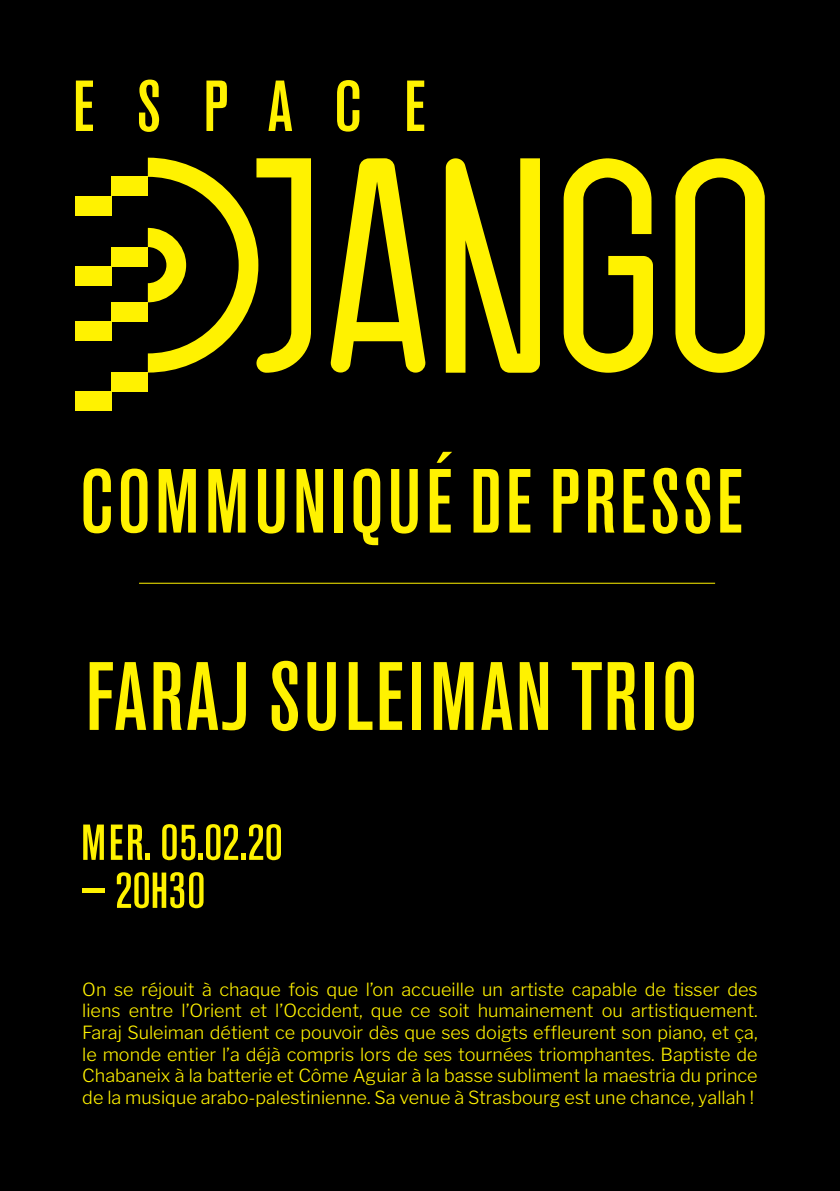
<style>
.page{position:relative;width:840px;height:1191px;background:#fff}
.page>*{position:absolute;margin:0;border:0;box-sizing:border-box;transform-origin:0 0}
.t1{font:500 condensed 96px "Akzidenz Grotesk Pro";letter-spacing:.03em;color:#fff200}
.t2{font:500 condensed 90px "Akzidenz Grotesk Pro";letter-spacing:.04em;color:#fff200}
.t3{font:500 condensed 50px "Akzidenz Grotesk Pro";letter-spacing:.005em;color:#fff200}
.t4{font:300 18px/21.6px "Libre Franklin";color:#fff200;text-align:justify}
</style>
<div class="page">
<div style="left:0;top:0;width:839px;height:1191px;background:#000"></div>
<svg style="left:76px;top:80px;width:348px;height:52px"></svg>
<svg style="left:563px;top:158px;width:89px;height:215px"></svg>
<svg style="left:675px;top:158px;width:89px;height:215px"></svg>
<svg style="left:330px;top:158px;width:96px;height:214px"></svg>
<svg style="left:445px;top:158px;width:94px;height:215px"></svg>
<svg style="left:148px;top:158px;width:163px;height:215px"></svg>
<div style="left:75px;top:196px;width:36px;height:19px;background:#fff200"></div>
<div style="left:111px;top:177px;width:37px;height:19px;background:#fff200"></div>
<div style="left:75px;top:266px;width:36px;height:19px;background:#fff200"></div>
<div style="left:111px;top:247px;width:37px;height:19px;background:#fff200"></div>
<div style="left:75px;top:321px;width:36px;height:20px;background:#fff200"></div>
<div style="left:111px;top:302px;width:37px;height:19px;background:#fff200"></div>
<div style="left:75px;top:392px;width:36px;height:19px;background:#fff200"></div>
<div style="left:111px;top:372px;width:37px;height:20px;background:#fff200"></div>
<hr style="left:139px;top:583px;width:575px;height:1px;background:#fff200">
<h2 class="t2" style="left:80px;top:443px;width:664px">COMMUNIQUÉ DE PRESSE</h2>
<h1 class="t1" style="left:86px;top:634px;width:613px">FARAJ SULEIMAN TRIO</h1>
<h3 class="t3" style="left:81px;top:810px;width:203px">MER. 05.02.20</h3>
<h3 class="t3" style="left:81px;top:858px;width:126px">— 20H30</h3>
<p class="t4" style="left:82px;top:978px;width:676px">On se réjouit à chaque fois que l’on accueille un artiste capable de tisser des liens entre l’Orient et l’Occident, que ce soit humainement ou artistiquement.<br>Faraj Suleiman détient ce pouvoir dès que ses doigts effleurent son piano, et ça, le monde entier l’a déjà compris lors de ses tournées triomphantes. Baptiste de Chabaneix à la batterie et Côme Aguiar à la basse subliment la maestria du prince de la musique arabo-palestinienne. Sa venue à Strasbourg est une chance, yallah !</p>
</div>
